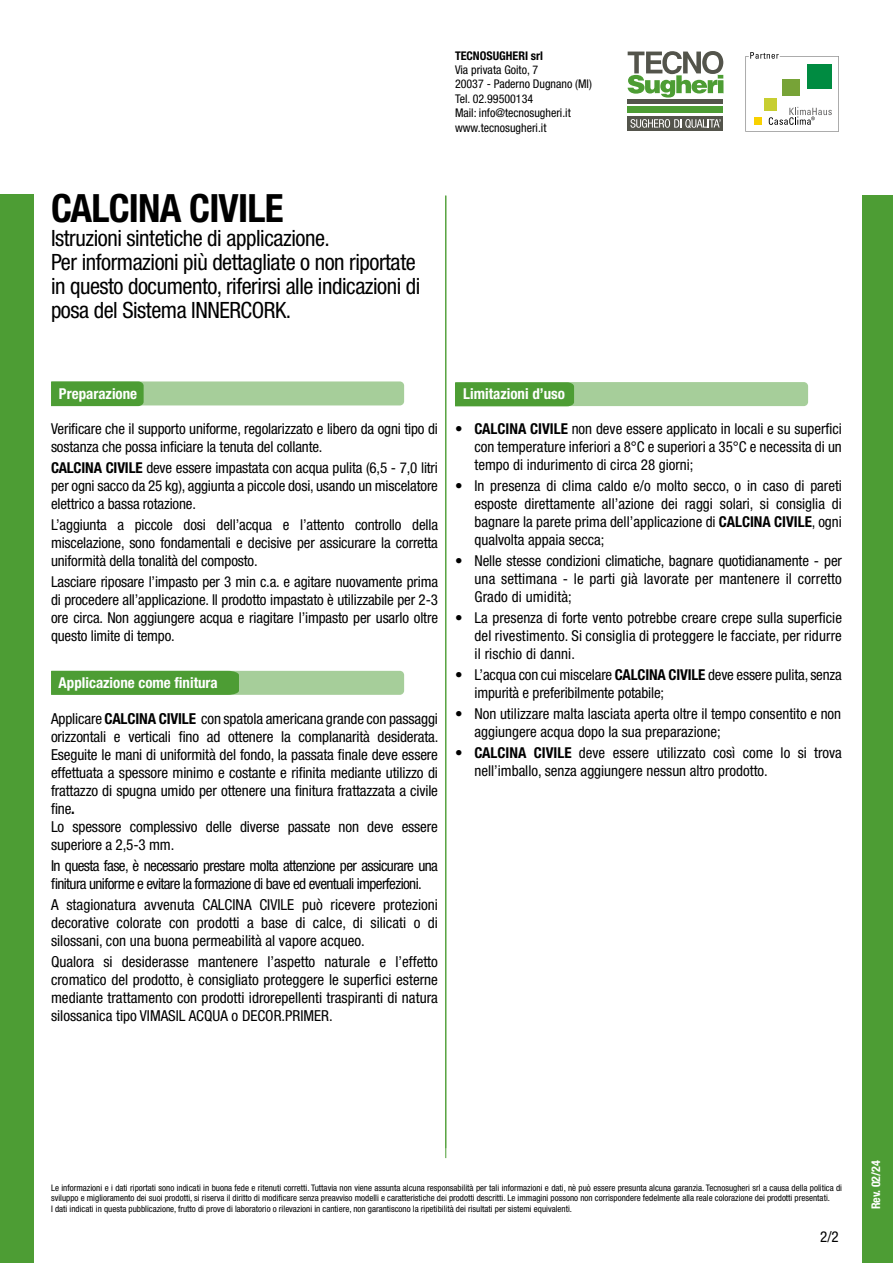
<style>
.page{position:relative;width:893px;height:1263px;background:#fff}
.page>*{position:absolute;margin:0;border:0;box-sizing:border-box;transform-origin:0 0}
.t1{font:700 condensed 39px "Helvetica Neue LT Std";letter-spacing:-.02em;color:#000}
.t2{font:condensed 22.5px/24px "Helvetica Neue LT Std";letter-spacing:-.02em;color:#000}
.t3{font:condensed 15.15px/18px "Helvetica Neue LT Std";letter-spacing:-.01em;color:#000;text-align:justify}
.t4{font:condensed 15.15px/18.1px "Helvetica Neue LT Std";letter-spacing:-.04em;color:#000}
.t5{font:condensed 15px/18px "Helvetica Neue LT Std";color:#000;text-align:justify}
.t6{font:700 condensed 15px "Helvetica Neue LT Std";color:#fff}
.t7{font:condensed 12px/14.4px "Helvetica Neue LT Std";color:#000}
.t8{font:700 condensed 12px "Helvetica Neue LT Std";color:#000}
.t9{font:700 condensed 12px "Helvetica Neue LT Std";color:#fff}
.t10{font:condensed 9px/10.8px "Helvetica Neue LT Std";color:#000}
.s1{font-weight:700}
</style>
<div class="page">
<svg style="left:745px;top:52px;width:94px;height:80px"></svg>
<div style="left:628px;top:99px;width:95px;height:5px;background:#53544b"></div>
<div style="left:628px;top:107px;width:95px;height:6px;background:#4d9d34"></div>
<div style="left:628px;top:116px;width:95px;height:15px;background:#53544b"></div>
<svg style="left:630px;top:119px;width:90px;height:9px"></svg>
<svg style="left:628px;top:51px;width:95px;height:47px"></svg>
<div style="left:0;top:195px;width:33px;height:1068px;background:#4d9d34"></div>
<div style="left:862px;top:195px;width:31px;height:1068px;background:#4d9d34"></div>
<hr style="left:445px;top:196px;width:1px;height:962px;background:#4d9d34">
<svg style="left:455px;top:382px;width:353px;height:24px;background:#88bd78"></svg>
<svg style="left:51px;top:671px;width:353px;height:24px;background:#77b464"></svg>
<svg style="left:51px;top:381px;width:353px;height:25px;background:#92c383"></svg>
<h1 class="t1" style="left:51px;top:185px;width:234px">CALCINA CIVILE</h1>
<h2 class="t2" style="left:51px;top:226px;width:371px">Istruzioni sintetiche di applicazione.<br>Per informazioni più dettagliate o non riportate in questo documento, riferirsi alle indicazioni di posa del Sistema INNERCORK.</h2>
<p class="t8" style="left:455px;top:48px;width:90px">TECNOSUGHERI srl</p>
<p class="t7" style="left:455px;top:62px;width:138px">Via privata Goito, 7<br>20037 - Paderno Dugnano (MI)<br>Tel. 02.99500134<br>Mail: info@tecnosugheri.it www.tecnosugheri.it</p>
<p class="t6" style="left:59px;top:385px;width:80px">Preparazione</p>
<p class="t5" style="left:51px;top:420px;width:388px">Verificare che il supporto uniforme, regolarizzato e libero da ogni tipo di sostanza che possa inficiare la tenuta del collante.</p>
<p class="t5" style="left:51px;top:459px;width:388px"><span class="s1">CALCINA CIVILE</span> deve essere impastata con acqua pulita (6,5 - 7,0 litri per ogni sacco da 25 kg), aggiunta a piccole dosi, usando un miscelatore elettrico a bassa rotazione.</p>
<p class="t5" style="left:51px;top:516px;width:388px">L’aggiunta a piccole dosi dell’acqua e l’attento controllo della miscelazione, sono fondamentali e decisive per assicurare la corretta uniformità della tonalità del composto.</p>
<p class="t5" style="left:51px;top:573px;width:388px">Lasciare riposare l’impasto per 3 min c.a. e agitare nuovamente prima di procedere all’applicazione. Il prodotto impastato è utilizzabile per 2-3 ore circa. Non aggiungere acqua e riagitare l’impasto per usarlo oltre questo limite di tempo.</p>
<p class="t6" style="left:59px;top:674px;width:161px">Applicazione come finitura</p>
<p class="t3" style="left:51px;top:709px;width:389px;text-align:left">Applicare <span class="s1">CALCINA CIVILE</span> con spatola americana grande con passaggi orizzontali e verticali fino ad ottenere la complanarità desiderata.<br>Eseguite le mani di uniformità del fondo, la passata finale deve essere effettuata a spessore minimo e costante e rifinita mediante utilizzo di frattazzo di spugna umido per ottenere una finitura frattazzata a civile fine<span class="s1">.<br></span>Lo spessore complessivo delle diverse passate non deve essere superiore a 2,5-3 mm.</p>
<p class="t4" style="left:51px;top:856px;width:388px">In questa fase, è necessario prestare molta attenzione per assicurare una finitura uniforme e evitare la formazione di bave ed eventuali imperfezioni.</p>
<p class="t3" style="left:51px;top:895px;width:388px">A stagionatura avvenuta CALCINA CIVILE può ricevere protezioni decorative colorate con prodotti a base di calce, di silicati o di silossani, con una buona permeabilità al vapore acqueo.</p>
<p class="t3" style="left:51px;top:952px;width:388px">Qualora si desiderasse mantenere l’aspetto naturale e l’effetto cromatico del prodotto, è consigliato proteggere le superfici esterne mediante trattamento con prodotti idrorepellenti traspiranti di natura silossanica tipo VIMASIL ACQUA o DECOR.PRIMER.</p>
<p class="t6" style="left:463px;top:384px;width:103px">Limitazioni d’uso</p>
<p class="t5" style="left:474px;top:420px;width:369px;text-indent:-20px"><span class="s1">• CALCINA CIVILE</span> non deve essere applicato in locali e su superfici con temperature inferiori a 8°C e superiori a 35°C e necessita di un tempo di indurimento di circa 28 giorni;</p>
<p class="t5" style="left:474px;top:477px;width:369px;text-indent:-20px">• In presenza di clima caldo e/o molto secco, o in caso di pareti esposte direttamente all’azione dei raggi solari, si consiglia di bagnare la parete prima dell’applicazione di <span class="s1">CALCINA CIVILE</span>, ogni qualvolta appaia secca;</p>
<p class="t5" style="left:474px;top:552px;width:369px;text-indent:-20px">• Nelle stesse condizioni climatiche, bagnare quotidianamente - per una settimana - le parti già lavorate per mantenere il corretto Grado di umidità;</p>
<p class="t5" style="left:474px;top:609px;width:369px;text-indent:-20px">• La presenza di forte vento potrebbe creare crepe sulla superficie del rivestimento. Si consiglia di proteggere le facciate, per ridurre il rischio di danni.</p>
<p class="t5" style="left:474px;top:666px;width:369px;text-indent:-20px">• L’acqua con cui miscelare <span class="s1">CALCINA CIVILE</span> deve essere pulita, senza impurità e preferibilmente potabile;</p>
<p class="t5" style="left:474px;top:705px;width:368px;text-indent:-20px">• Non utilizzare malta lasciata aperta oltre il tempo consentito e non aggiungere acqua dopo la sua preparazione;</p>
<p class="t5" style="left:474px;top:744px;width:369px;text-indent:-20px"><span class="s1">• CALCINA CIVILE</span> deve essere utilizzato così come lo si trova nell’imballo, senza aggiungere nessun altro prodotto.</p>
<p class="t10" style="left:51px;top:1182px;width:793px">Le informazioni e i dati riportati sono indicati in buona fede e ritenuti corretti. Tuttavia non viene assunta alcuna responsabilità per tali informazioni e dati, nè può essere presunta alcuna garanzia. Tecnosugheri srl a causa della politica di sviluppo e miglioramento dei suoi prodotti, si riserva il diritto di modificare senza preavviso modelli e caratteristiche dei prodotti descritti. Le immagini possono non corrispondere fedelmente alla reale colorazione dei prodotti presentati.<br>I dati indicati in questa pubblicazione, frutto di prove di laboratorio o rilevazioni in cantiere, non garantiscono la ripetibilità dei risultati per sistemi equivalenti.</p>
<p class="t5" style="left:820px;top:1227px;width:20px">2/2</p>
<p class="t9" style="left:869px;top:1209px;width:51px;rotate:-90deg">Rev. 02/24</p>
</div>
